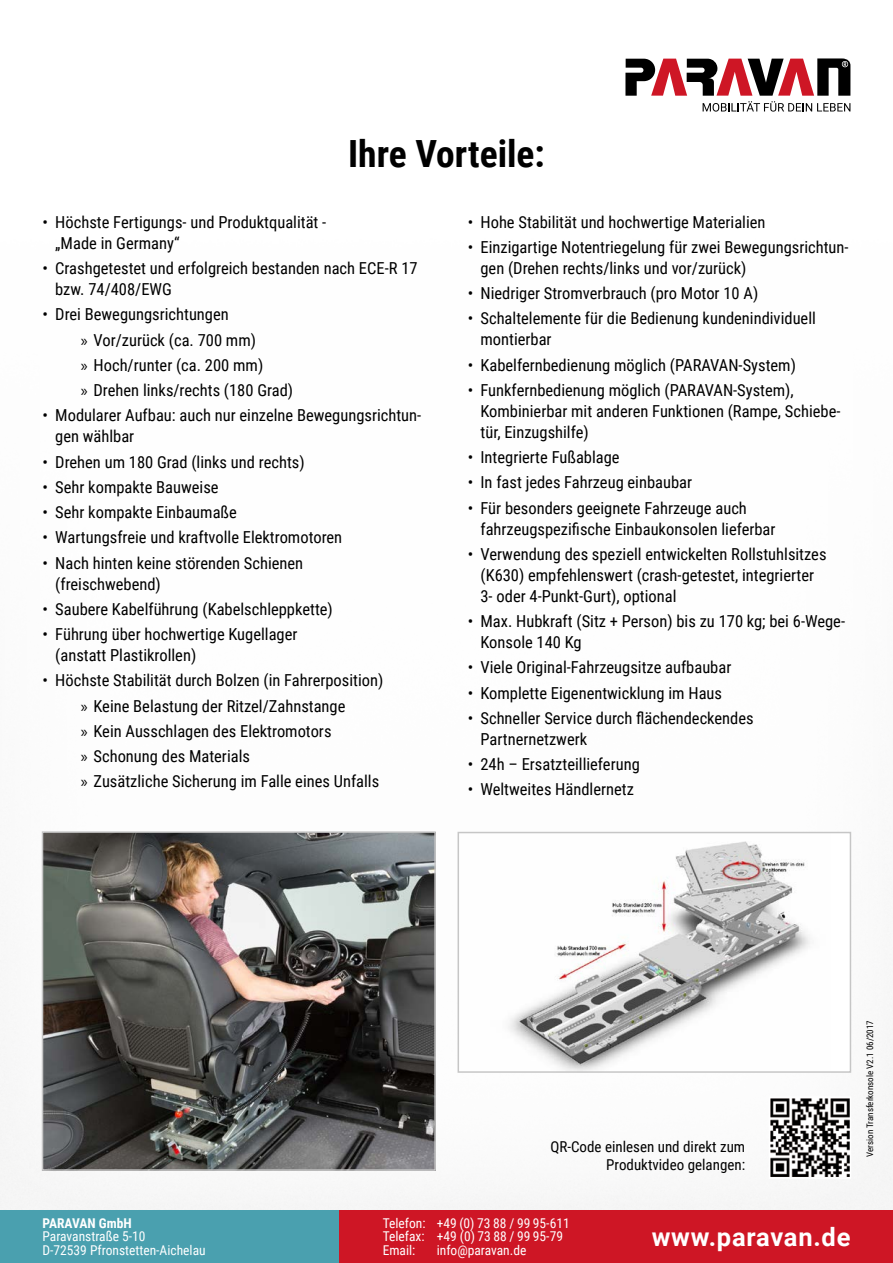
<style>
.page{position:relative;width:893px;height:1263px;background:#fff}
.page>*{position:absolute;margin:0;border:0;box-sizing:border-box;transform-origin:0 0}
.t1{font:700 37.5px "Roboto Condensed";color:#000}
.t2{font:700 25.5px "Roboto";letter-spacing:.03em;color:#fff}
.t3{font:16.5px/21px "Roboto Condensed";color:#000}
.t4{font:15px/18px "Roboto Condensed";color:#000;text-align:right}
.t5{font:13.5px/13.5px "Roboto Condensed";color:#fff}
.t6{font:700 13.5px "Roboto Condensed";color:#fff}
.t7{font:9px "Roboto Condensed";color:#000}
.s1{font-family:"Myriad Pro"}
</style>
<div class="page">
<svg style="left:625px;top:58px;width:225px;height:54px"></svg>
<div style="left:0;top:1210px;width:339px;height:53px;background:#4aa0af"></div>
<div style="left:339px;top:1210px;width:554px;height:53px;background:#ce1625"></div>
<img style="left:772px;top:1099px;width:76px;height:77px">
<div style="left:769px;top:1096px;width:82px;height:83px;border:2px solid #fff"></div>
<img style="left:45px;top:834px;width:388px;height:334px">
<div style="left:42px;top:831px;width:394px;height:340px;border:2px solid #c6c6c6"></div>
<img style="left:508px;top:841px;width:302px;height:229px">
<div style="left:458px;top:832px;width:393px;height:241px;border:2px solid #c6c6c6"></div>
<h1 class="t1" style="left:348px;top:128px;width:198px">Ihre Vorteile:</h1>
<p class="t3" style="left:55px;top:211px;width:273px;text-indent:-13px">• Höchste Fertigungs- und Produktqualität - „Made in Germany“</p>
<p class="t3" style="left:55px;top:257px;width:364px;text-indent:-13px">• Crashgetestet und erfolgreich bestanden nach ECE-R 17 bzw. 74/408/EWG</p>
<p class="t3" style="left:81px;top:301px;width:214px;line-height:25.2px;text-indent:-38px">• Drei Bewegungsrichtungen<br><span class="s1">»</span> Vor/zurück (ca. 700 mm)<br><span class="s1">»</span> Hoch/runter (ca. 200 mm)<br><span class="s1">»</span> Drehen links/rechts (180 Grad)</p>
<p class="t3" style="left:55px;top:404px;width:368px;text-indent:-13px">• Modularer Aufbau: auch nur einzelne Bewegungsrichtun&shy;gen wählbar</p>
<p class="t3" style="left:43px;top:450px;width:264px">• Drehen um 180 Grad (links und rechts)</p>
<p class="t3" style="left:43px;top:476px;width:178px">• Sehr kompakte Bauweise</p>
<p class="t3" style="left:43px;top:501px;width:196px">• Sehr kompakte Einbaumaße</p>
<p class="t3" style="left:43px;top:526px;width:301px">• Wartungsfreie und kraftvolle Elektromotoren</p>
<p class="t3" style="left:55px;top:551px;width:249px;text-indent:-13px">• Nach hinten keine störenden Schienen (freischwebend)</p>
<p class="t3" style="left:43px;top:598px;width:292px">• Saubere Kabelführung (Kabelschleppkette)</p>
<p class="t3" style="left:55px;top:623px;width:244px;text-indent:-13px">• Führung über hochwertige Kugellager (anstatt Plastikrollen)</p>
<p class="t3" style="left:81px;top:667px;width:304px;line-height:25.2px;text-indent:-38px">• Höchste Stabilität durch Bolzen (in Fahrerposition) <span class="s1">»</span> Keine Belastung der Ritzel/Zahnstange<br><span class="s1">»</span> Kein Ausschlagen des Elektromotors<br><span class="s1">»</span> Schonung des Materials<br><span class="s1">»</span> Zusätzliche Sicherung im Falle eines Unfalls</p>
<p class="t3" style="left:468px;top:211px;width:299px">• Hohe Stabilität und hochwertige Materialien</p>
<p class="t3" style="left:480px;top:236px;width:370px;text-indent:-13px">• Einzigartige Notentriegelung für zwei Bewegungsrichtun&shy;gen (Drehen rechts/links und vor/zurück)</p>
<p class="t3" style="left:468px;top:282px;width:292px">• Niedriger Stromverbrauch (pro Motor 10 A)</p>
<p class="t3" style="left:480px;top:307px;width:337px;text-indent:-13px">• Schaltelemente für die Bedienung kundenindividuell montierbar</p>
<p class="t3" style="left:468px;top:354px;width:330px">• Kabelfernbedienung möglich (PARAVAN-System)</p>
<p class="t3" style="left:480px;top:379px;width:362px;text-indent:-13px">• Funkfernbedienung möglich (PARAVAN-System),<br>Kombinierbar mit anderen Funktionen (Rampe, Schiebe&shy;tür, Einzugshilfe)</p>
<p class="t3" style="left:468px;top:446px;width:153px">• Integrierte Fußablage</p>
<p class="t3" style="left:468px;top:471px;width:226px">• In fast jedes Fahrzeug einbaubar</p>
<p class="t3" style="left:480px;top:497px;width:296px;text-indent:-13px">• Für besonders geeignete Fahrzeuge auch fahrzeugspezifische Einbaukonsolen lieferbar</p>
<p class="t3" style="left:480px;top:543px;width:348px;text-indent:-13px">• Verwendung des speziell entwickelten Rollstuhlsitzes (K630) empfehlenswert (crash-getestet, integrierter<br>3- oder 4-Punkt-Gurt), optional</p>
<p class="t3" style="left:480px;top:610px;width:366px;text-indent:-13px">• Max. Hubkraft (Sitz + Person) bis zu 170 kg; bei 6-Wege-<br>Konsole 140 Kg</p>
<p class="t3" style="left:468px;top:656px;width:265px">• Viele Original-Fahrzeugsitze aufbaubar</p>
<p class="t3" style="left:468px;top:682px;width:256px">• Komplette Eigenentwicklung im Haus</p>
<p class="t3" style="left:480px;top:707px;width:275px;text-indent:-13px">• Schneller Service durch flächendeckendes<br>Partnernetzwerk</p>
<p class="t3" style="left:468px;top:753px;width:174px">• 24h – Ersatzteillieferung</p>
<p class="t3" style="left:468px;top:778px;width:168px">• Weltweites Händlernetz</p>
<p class="t6" style="left:43px;top:1214px;width:91px">PARAVAN GmbH</p>
<p class="t5" style="left:43px;top:1229px;width:165px">Paravanstraße 5-10<br>D-72539 Pfronstetten-Aichelau</p>
<p class="t4" style="left:550px;top:1137px;width:196px">QR-Code einlesen und direkt zum<br>Produktvideo gelangen:</p>
<p class="t7" style="left:863px;top:1157px;width:138px;rotate:-90deg">Version Transferkonsole V2.1 06/2017</p>
<p class="t5" style="left:383px;top:1216px;width:188px">Telefon: +49 (0) 73 88 / 99 95-611<br>Telefax: +49 (0) 73 88 / 99 95-79<br>Email:</p>
<p class="t5" style="left:437px;top:1243px;width:91px">info@paravan.de</p>
<h2 class="t2" style="left:652px;top:1219px;width:200px">www.paravan.de</h2>
</div>
